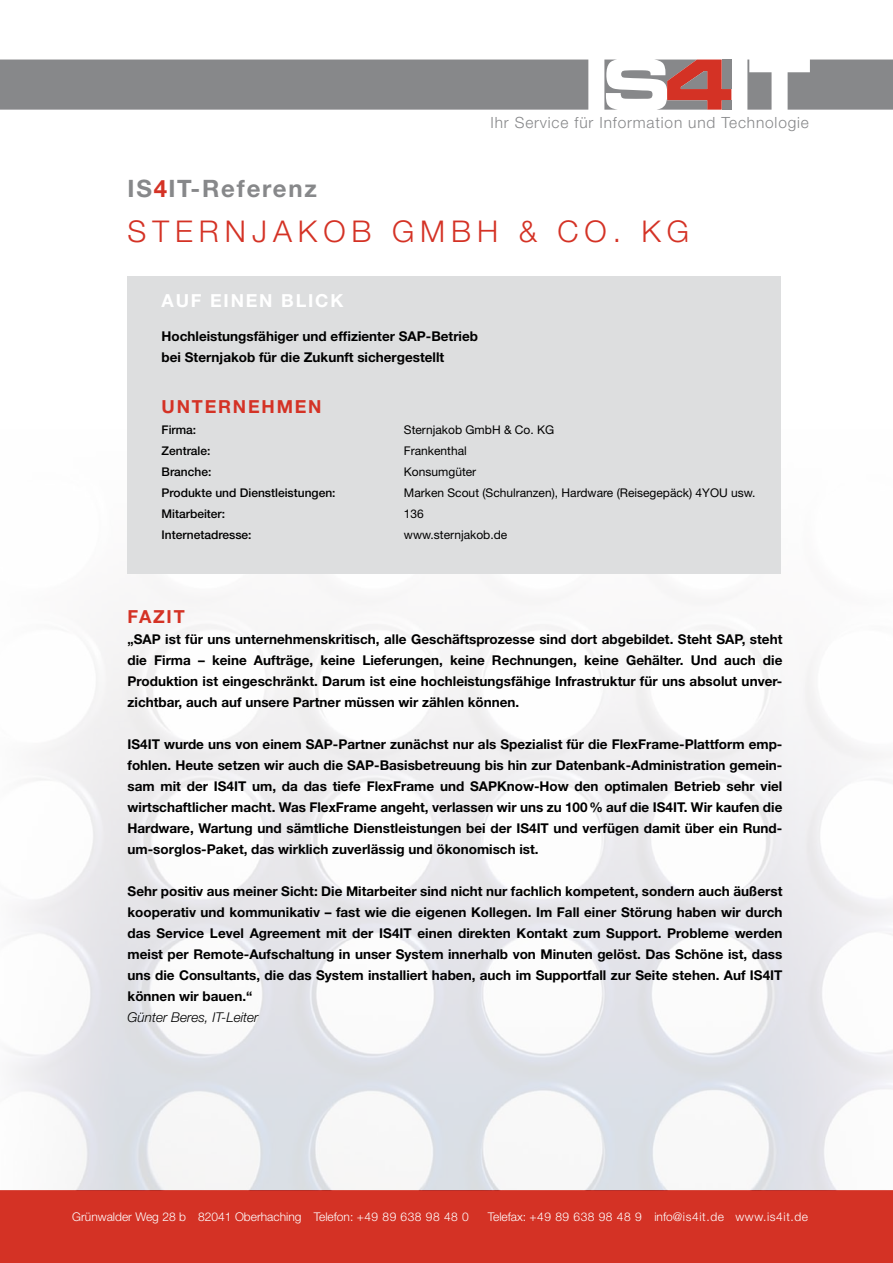
<style>
.page{position:relative;width:893px;height:1263px;background:#fff}
.page>*{position:absolute;margin:0;border:0;box-sizing:border-box;transform-origin:0 0}
.t1{font:300 30px "Helvetica Neue";letter-spacing:.2em;color:#d43225}
.t2{font:700 24px "Helvetica Neue";letter-spacing:.075em;color:#87888a}
.t3{font:700 18px "Helvetica Neue";letter-spacing:.1em;color:#d43225}
.t4{font:700 18px "Helvetica Neue";letter-spacing:.1em;color:#fff}
.t5{font:300 15.45px "Helvetica Neue";letter-spacing:.055em;color:#87888a}
.t6{font:700 13.5px/21px "Helvetica Neue";color:#000;text-align:justify}
.t7{font:italic 300 13.5px "Helvetica Neue";color:#000}
.t8{font:12px "Helvetica Neue";color:#000}
.t9{font:500 12px "Helvetica Neue";color:#000}
.t10{font:300 12px "Helvetica Neue";color:#fff}
.t11{font:300 12px "Helvetica Neue";letter-spacing:.04em;color:#fff}
.s1{color:#d43225}
</style>
<div class="page">
<svg style="left:788px;top:60px;width:105px;height:50px"></svg>
<svg style="left:747px;top:60px;width:24px;height:50px"></svg>
<svg style="left:604px;top:60px;width:127px;height:50px"></svg>
<div style="left:0;top:60px;width:588px;height:50px;background:#87888a"></div>
<div style="left:0;top:1191px;width:893px;height:72px;background:#d43225"></div>
<img style="left:0;top:430px;width:893px;height:761px">
<div style="left:128px;top:276px;width:653px;height:298px;background:#dddedf"></div>
<p class="t5" style="left:490px;top:113px;width:320px">Ihr Service für Information und Technologie</p>
<h2 class="t2" style="left:128px;top:174px;width:191px">IS<span class="s1">4</span>IT-Referenz</h2>
<h1 class="t1" style="left:128px;top:213px;width:563px">St ernja ko b GmbH &amp; Co . KG</h1>
<h3 class="t4" style="left:162px;top:289px;width:183px">Auf einen Blick</h3>
<p class="t6" style="left:162px;top:326px;width:318px">Hochleistungsfähiger und effizienter SAP-Betrieb bei Sternjakob für die Zukunft sichergestellt</p>
<h3 class="t3" style="left:162px;top:395px;width:162px">Unternehmen</h3>
<p class="t9" style="left:162px;top:422px;width:36px">Firma:</p>
<p class="t8" style="left:404px;top:422px;width:152px">Sternjakob GmbH &amp; Co. KG</p>
<p class="t9" style="left:162px;top:443px;width:50px">Zentrale:</p>
<p class="t8" style="left:404px;top:443px;width:64px">Frankenthal</p>
<p class="t9" style="left:162px;top:464px;width:51px">Branche:</p>
<p class="t8" style="left:404px;top:464px;width:74px">Konsumgüter</p>
<p class="t9" style="left:162px;top:485px;width:176px">Produkte und Dienstleistungen:</p>
<p class="t8" style="left:404px;top:485px;width:353px">Marken Scout (Schulranzen), Hardware (Reisegepäck) 4YOU usw.</p>
<p class="t9" style="left:162px;top:506px;width:65px">Mitarbeiter:</p>
<p class="t8" style="left:404px;top:506px;width:22px">136</p>
<p class="t9" style="left:162px;top:527px;width:92px">Internetadresse:</p>
<p class="t8" style="left:404px;top:527px;width:105px">www.sternjakob.de</p>
<h3 class="t3" style="left:128px;top:605px;width:13px">Fazit</h3>
<p class="t6" style="left:128px;top:628px;width:656px">„SAP ist für uns unternehmenskritisch, alle Geschäftsprozesse sind dort abgebildet. Steht SAP, steht die Firma – keine Aufträge, keine Lieferungen, keine Rechnungen, keine Gehälter. Und auch die Produktion ist eingeschränkt. Darum ist eine hochleistungsfähige Infrastruktur für uns absolut unver&shy;zichtbar, auch auf unsere Partner müssen wir zählen können.</p>
<p class="t6" style="left:128px;top:733px;width:656px">IS4IT wurde uns von einem SAP-Partner zunächst nur als Spezialist für die FlexFrame-Plattform emp&shy;fohlen. Heute setzen wir auch die SAP-Basisbetreuung bis hin zur Datenbank-Administration gemein&shy;sam mit der IS4IT um, da das tiefe FlexFrame und SAPKnow-How den optimalen Betrieb sehr viel wirtschaftlicher macht. Was FlexFrame angeht, verlassen wir uns zu 100% auf die IS4IT. Wir kaufen die Hardware, Wartung und sämtliche Dienstleistungen bei der IS4IT und verfügen damit über ein Rund&shy;um-sorglos-Paket, das wirklich zuverlässig und ökonomisch ist.</p>
<p class="t6" style="left:128px;top:880px;width:656px">Sehr positiv aus meiner Sicht: Die Mitarbeiter sind nicht nur fachlich kompetent, sondern auch äußerst kooperativ und kommunikativ – fast wie die eigenen Kollegen. Im Fall einer Störung haben wir durch das Service Level Agreement mit der IS4IT einen direkten Kontakt zum Support. Probleme werden meist per Remote-Aufschaltung in unser System innerhalb von Minuten gelöst. Das Schöne ist, dass uns die Consultants, die das System installiert haben, auch im Supportfall zur Seite stehen. Auf IS4IT können wir bauen.“</p>
<p class="t7" style="left:128px;top:1009px;width:132px">Günter Beres, IT-Leiter</p>
<p class="t10" style="left:72px;top:1210px;width:398px">Grünwalder Weg 28 b 82041 Oberhaching Telefon: +49 89 638 98 48 0</p>
<p class="t11" style="left:488px;top:1210px;width:322px">Telefax: +49 89 638 98 48 9 info@is4it.de www.is4it.de</p>
</div>
